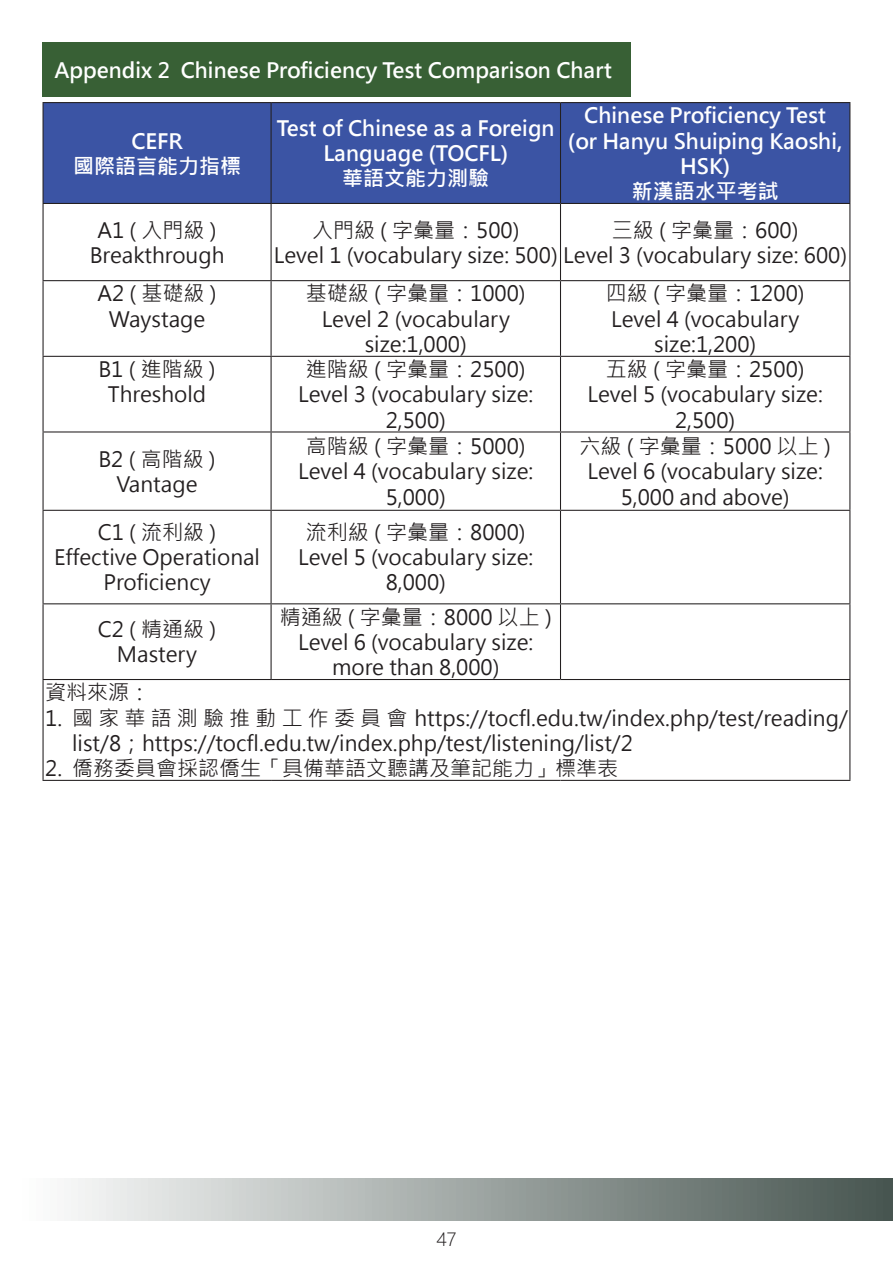
<style>
.page{position:relative;width:893px;height:1263px;background:#fff}
.page>*{position:absolute;margin:0;border:0;box-sizing:border-box;transform-origin:0 0}
.表格{font:21px/25.2px "Microsoft Jheng Hei";color:#231f20;text-align:center}
.表格-2{font:700 21px/25.2px "Microsoft Jheng Hei";color:#fff;text-align:center}
.目錄{font:700 21px "Microsoft Jheng Hei";color:#fff}
.t1{font:300 18px "Microsoft Jheng Hei";color:#231f20}
</style>
<div class="page">
<div style="left:0;top:1178px;width:893px;height:42px;background:linear-gradient(to right,#fff,#46554f)"></div>
<hr style="left:892px;top:1178px;width:1px;height:42px;background:#475550">
<div style="left:43px;top:43px;width:588px;height:54px;background:#386035"></div>
<div style="left:44px;top:103px;width:805px;height:100px;background:#3b54a4"></div>
<hr style="left:43px;top:102px;width:228px;height:1px;background:#231f20">
<hr style="left:43px;top:103px;width:1px;height:100px;background:#231f20">
<hr style="left:271px;top:102px;width:289px;height:1px;background:#231f20">
<hr style="left:271px;top:103px;width:1px;height:100px;background:#231f20">
<hr style="left:560px;top:102px;width:290px;height:1px;background:#231f20">
<hr style="left:560px;top:103px;width:1px;height:100px;background:#231f20">
<hr style="left:849px;top:103px;width:1px;height:100px;background:#231f20">
<hr style="left:43px;top:203px;width:228px;height:1px;background:#231f20">
<hr style="left:43px;top:204px;width:1px;height:76px;background:#231f20">
<hr style="left:271px;top:203px;width:289px;height:1px;background:#231f20">
<hr style="left:271px;top:204px;width:1px;height:76px;background:#231f20">
<hr style="left:560px;top:203px;width:290px;height:1px;background:#231f20">
<hr style="left:560px;top:204px;width:1px;height:76px;background:#231f20">
<hr style="left:849px;top:204px;width:1px;height:76px;background:#231f20">
<hr style="left:43px;top:280px;width:228px;height:1px;background:#231f20">
<hr style="left:43px;top:281px;width:1px;height:75px;background:#231f20">
<hr style="left:271px;top:280px;width:289px;height:1px;background:#231f20">
<hr style="left:271px;top:281px;width:1px;height:75px;background:#231f20">
<hr style="left:560px;top:280px;width:290px;height:1px;background:#231f20">
<hr style="left:560px;top:281px;width:1px;height:75px;background:#231f20">
<hr style="left:849px;top:281px;width:1px;height:75px;background:#231f20">
<hr style="left:43px;top:356px;width:228px;height:1px;background:#231f20">
<hr style="left:43px;top:357px;width:1px;height:74px;background:#231f20">
<hr style="left:271px;top:356px;width:289px;height:1px;background:#231f20">
<hr style="left:271px;top:357px;width:1px;height:74px;background:#231f20">
<hr style="left:560px;top:356px;width:290px;height:1px;background:#231f20">
<hr style="left:560px;top:357px;width:1px;height:74px;background:#231f20">
<hr style="left:849px;top:357px;width:1px;height:74px;background:#231f20">
<hr style="left:43px;top:431px;width:228px;height:1px;background:#231f20">
<hr style="left:43px;top:432px;width:1px;height:78px;background:#231f20">
<hr style="left:271px;top:431px;width:289px;height:1px;background:#231f20">
<hr style="left:271px;top:432px;width:1px;height:78px;background:#231f20">
<hr style="left:560px;top:431px;width:290px;height:1px;background:#231f20">
<hr style="left:560px;top:432px;width:1px;height:78px;background:#231f20">
<hr style="left:849px;top:432px;width:1px;height:78px;background:#231f20">
<hr style="left:43px;top:510px;width:228px;height:1px;background:#231f20">
<hr style="left:43px;top:511px;width:1px;height:92px;background:#231f20">
<hr style="left:271px;top:510px;width:289px;height:1px;background:#231f20">
<hr style="left:271px;top:511px;width:1px;height:92px;background:#231f20">
<hr style="left:560px;top:510px;width:290px;height:1px;background:#231f20">
<hr style="left:560px;top:511px;width:1px;height:92px;background:#231f20">
<hr style="left:849px;top:511px;width:1px;height:92px;background:#231f20">
<hr style="left:43px;top:603px;width:228px;height:1px;background:#231f20">
<hr style="left:43px;top:604px;width:1px;height:75px;background:#231f20">
<hr style="left:271px;top:603px;width:289px;height:1px;background:#231f20">
<hr style="left:271px;top:604px;width:1px;height:75px;background:#231f20">
<hr style="left:560px;top:603px;width:290px;height:1px;background:#231f20">
<hr style="left:560px;top:604px;width:1px;height:75px;background:#231f20">
<hr style="left:849px;top:604px;width:1px;height:75px;background:#231f20">
<hr style="left:43px;top:679px;width:228px;height:1px;background:#231f20">
<hr style="left:43px;top:680px;width:1px;height:100px;background:#231f20">
<hr style="left:271px;top:679px;width:289px;height:1px;background:#231f20">
<hr style="left:560px;top:679px;width:290px;height:1px;background:#231f20">
<hr style="left:849px;top:680px;width:1px;height:100px;background:#231f20">
<hr style="left:43px;top:780px;width:228px;height:1px;background:#231f20">
<hr style="left:271px;top:780px;width:289px;height:1px;background:#231f20">
<hr style="left:560px;top:780px;width:290px;height:1px;background:#231f20">
<p class="目錄" style="left:55px;top:57px;width:559px">Appendix 2 Chinese Proficiency Test Comparison Chart</p>
<p class="表格-2" style="left:132px;top:128px;width:53px">CEFR</p>
<p class="表格-2" style="left:73px;top:154px;width:169px">國際語言能力指標</p>
<p class="表格" style="left:98px;top:217px;width:120px">A1 ( 入門級 )</p>
<p class="表格" style="left:90px;top:243px;width:136px">Breakthrough</p>
<p class="表格" style="left:98px;top:281px;width:120px">A2 ( 基礎級 )</p>
<p class="表格" style="left:109px;top:306px;width:98px">Waystage</p>
<p class="表格" style="left:98px;top:357px;width:119px">B1 ( 進階級 )</p>
<p class="表格" style="left:108px;top:382px;width:100px">Threshold</p>
<p class="表格" style="left:98px;top:446px;width:119px">B2 ( 高階級 )</p>
<p class="表格" style="left:117px;top:472px;width:82px">Vantage</p>
<p class="表格" style="left:98px;top:520px;width:120px">C1 ( 流利級 )</p>
<p class="表格" style="left:54px;top:545px;width:207px">Effective Operational</p>
<p class="表格" style="left:103px;top:570px;width:109px">Proficiency</p>
<p class="表格" style="left:98px;top:617px;width:120px">C2 ( 精通級 )</p>
<p class="表格" style="left:117px;top:642px;width:82px">Mastery</p>
<p class="表格-2" style="left:277px;top:116px;width:279px">Test of Chinese as a Foreign<br>Language (TOCFL)</p>
<p class="表格-2" style="left:342px;top:166px;width:149px">華語文能力測驗</p>
<p class="表格-2" style="left:584px;top:103px;width:243px">Chinese Proficiency Test</p>
<p class="表格-2" style="left:568px;top:128px;width:276px">(or Hanyu Shuiping Kaoshi,<br>HSK)</p>
<p class="表格-2" style="left:632px;top:179px;width:148px">新漢語水平考試</p>
<p class="表格" style="left:312px;top:217px;width:209px">入門級 ( 字彙量：500)</p>
<p class="表格" style="left:274px;top:243px;width:575px">Level 1 (vocabulary size: 500) Level 3 (vocabulary size: 600)</p>
<p class="表格" style="left:612px;top:217px;width:188px">三級 ( 字彙量：600)</p>
<p class="表格" style="left:306px;top:281px;width:221px">基礎級 ( 字彙量：1000)</p>
<p class="表格" style="left:322px;top:306px;width:190px">Level 2 (vocabulary size:1,000)</p>
<p class="表格" style="left:306px;top:357px;width:221px">進階級 ( 字彙量：2500)</p>
<p class="表格" style="left:298px;top:382px;width:237px">Level 3 (vocabulary size:<br>2,500)</p>
<p class="表格" style="left:306px;top:434px;width:221px">高階級 ( 字彙量：5000)</p>
<p class="表格" style="left:298px;top:459px;width:237px">Level 4 (vocabulary size:<br>5,000)</p>
<p class="表格" style="left:306px;top:520px;width:221px">流利級 ( 字彙量：8000)</p>
<p class="表格" style="left:298px;top:545px;width:237px">Level 5 (vocabulary size:<br>8,000)</p>
<p class="表格" style="left:280px;top:604px;width:274px">精通級 ( 字彙量：8000 以上 )</p>
<p class="表格" style="left:298px;top:630px;width:237px">Level 6 (vocabulary size: more than 8,000)</p>
<p class="表格" style="left:606px;top:281px;width:200px">四級 ( 字彙量：1200)</p>
<p class="表格" style="left:611px;top:306px;width:190px">Level 4 (vocabulary size:1,200)</p>
<p class="表格" style="left:606px;top:357px;width:200px">五級 ( 字彙量：2500)</p>
<p class="表格" style="left:587px;top:382px;width:237px">Level 5 (vocabulary size:<br>2,500)</p>
<p class="表格" style="left:580px;top:434px;width:253px">六級 ( 字彙量：5000 以上 )</p>
<p class="表格" style="left:587px;top:459px;width:237px">Level 6 (vocabulary size:<br>5,000 and above)</p>
<p class="表格" style="left:45px;top:680px;width:107px">資料來源：</p>
<p class="表格" style="left:72px;top:705px;width:777px;text-align:left;text-indent:-27px">1. 國家華語測驗推動工作委員會 https://tocfl.edu.tw/index.php/test/reading/ list/8；https://tocfl.edu.tw/index.php/test/listening/list/2</p>
<p class="表格" style="left:45px;top:756px;width:575px">2. 僑務委員會採認僑生「具備華語文聽講及筆記能力」標準表</p>
<p class="t1" style="left:436px;top:1227px;width:22px">47</p>
</div>
